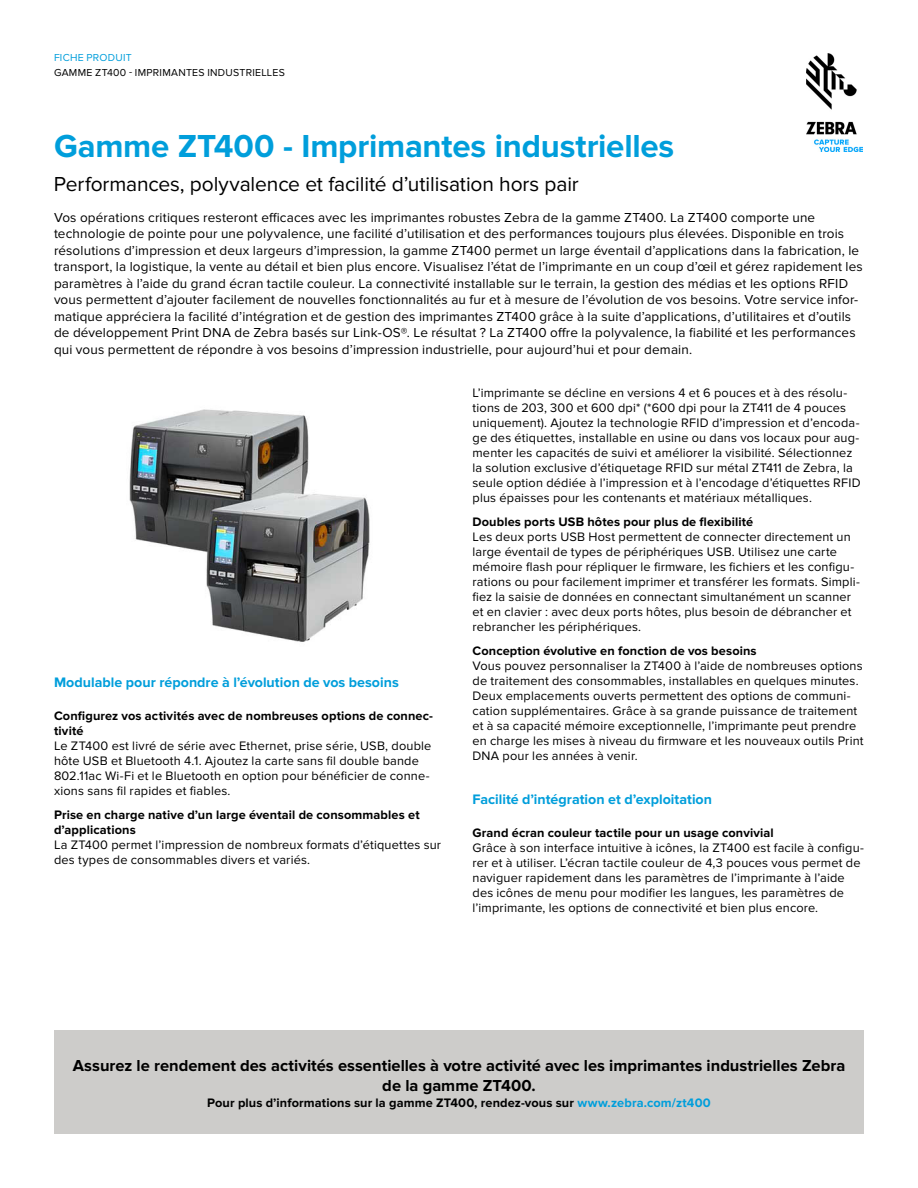
<style>
.page{position:relative;width:918px;height:1188px;background:#fff}
.page>*{position:absolute;margin:0;border:0;box-sizing:border-box;transform-origin:0 0}
.t1{font:700 33px "Proxima Nova";letter-spacing:-.005em;color:#009edb}
.t2{font:21px "Proxima Nova";letter-spacing:-.005em;color:#000}
.t3{font:700 16.5px/20.2px "Proxima Nova";color:#000;text-align:center}
.t4{font:700 14.25px "Proxima Nova";color:#009edb}
.t5{font:13.5px/16.5px "Proxima Nova";letter-spacing:.01em;color:#000}
.t6{font:12.75px/15px "Proxima Nova";letter-spacing:.015em;color:#000}
.t7{font:700 12.75px/15px "Proxima Nova";letter-spacing:.01em;color:#000}
.t8{font:10.5px "Proxima Nova";letter-spacing:.025em;color:#000}
.t9{font:10.5px "Proxima Nova";letter-spacing:.025em;color:#009edb}
.s1{color:#009edb}
</style>
<div class="page">
<img style="left:806px;top:54px;width:56px;height:97px">
<div style="left:54px;top:1031px;width:810px;height:103px;background:#cdccca"></div>
<img style="left:129px;top:409px;width:241px;height:233px">
<p class="t9" style="left:54px;top:52px;width:79px">FICHE PRODUIT</p>
<p class="t8" style="left:54px;top:66px;width:232px">GAMME ZT400 - IMPRIMANTES INDUSTRIELLES</p>
<h1 class="t1" style="left:54px;top:127px;width:622px">Gamme ZT400 - Imprimantes industrielles</h1>
<h2 class="t2" style="left:54px;top:172px;width:526px">Performances, polyvalence et facilité d’utilisation hors pair</h2>
<p class="t5" style="left:54px;top:209px;width:810px">Vos opérations critiques resteront efficaces avec les imprimantes robustes Zebra de la gamme ZT400. La ZT400 comporte une technologie de pointe pour une polyvalence, une facilité d’utilisation et des performances toujours plus élevées. Disponible en trois résolutions d’impression et deux largeurs d’impression, la gamme ZT400 permet un large éventail d’applications dans la fabrication, le transport, la logistique, la vente au détail et bien plus encore. Visualisez l’état de l’imprimante en un coup d’œil et gérez rapidement les paramètres à l’aide du grand écran tactile couleur. La connectivité installable sur le terrain, la gestion des médias et les options RFID vous permettent d’ajouter facilement de nouvelles fonctionnalités au fur et à mesure de l’évolution de vos besoins. Votre service infor&shy;matique appréciera la facilité d’intégration et de gestion des imprimantes ZT400 grâce à la suite d’applications, d’utilitaires et d’outils de développement Print DNA de Zebra basés sur Link-OS®. Le résultat ? La ZT400 offre la polyvalence, la fiabilité et les performances qui vous permettent de répondre à vos besoins d’impression industrielle, pour aujourd’hui et pour demain.</p>
<p class="t4" style="left:54px;top:674px;width:346px">Modulable pour répondre à l’évolution de vos besoins</p>
<p class="t7" style="left:54px;top:709px;width:381px">Configurez vos activités avec de nombreuses options de connec&shy;tivité</p>
<p class="t6" style="left:54px;top:739px;width:379px">Le ZT400 est livré de série avec Ethernet, prise série, USB, double hôte USB et Bluetooth 4.1. Ajoutez la carte sans fil double bande 802.11ac Wi-Fi et le Bluetooth en option pour bénéficier de conne&shy;xions sans fil rapides et fiables.</p>
<p class="t7" style="left:54px;top:808px;width:367px">Prise en charge native d’un large éventail de consommables et d’applications</p>
<p class="t6" style="left:54px;top:838px;width:389px">La ZT400 permet l’impression de nombreux formats d’étiquettes sur des types de consommables divers et variés.</p>
<p class="t6" style="left:472px;top:386px;width:390px">L’imprimante se décline en versions 4 et 6 pouces et à des résolu&shy;tions de 203, 300 et 600 dpi* (*600 dpi pour la ZT411 de 4 pouces uniquement). Ajoutez la technologie RFID d’impression et d’encoda&shy;ge des étiquettes, installable en usine ou dans vos locaux pour aug&shy;menter les capacités de suivi et améliorer la visibilité. Sélectionnez la solution exclusive d’étiquetage RFID sur métal ZT411 de Zebra, la seule option dédiée à l’impression et à l’encodage d’étiquettes RFID plus épaisses pour les contenants et matériaux métalliques.</p>
<p class="t7" style="left:472px;top:515px;width:282px">Doubles ports USB hôtes pour plus de flexibilité</p>
<p class="t6" style="left:472px;top:530px;width:389px">Les deux ports USB Host permettent de connecter directement un large éventail de types de périphériques USB. Utilisez une carte mémoire flash pour répliquer le firmware, les fichiers et les configu&shy;rations ou pour facilement imprimer et transférer les formats. Simpli&shy;fiez la saisie de données en connectant simultanément un scanner et en clavier : avec deux ports hôtes, plus besoin de débrancher et rebrancher les périphériques.</p>
<p class="t7" style="left:472px;top:644px;width:286px">Conception évolutive en fonction de vos besoins</p>
<p class="t6" style="left:472px;top:659px;width:393px">Vous pouvez personnaliser la ZT400 à l’aide de nombreuses options de traitement des consommables, installables en quelques minutes.<br>Deux emplacements ouverts permettent des options de communi&shy;cation supplémentaires. Grâce à sa grande puissance de traitement et à sa capacité mémoire exceptionnelle, l’imprimante peut prendre en charge les mises à niveau du firmware et les nouveaux outils Print DNA pour les années à venir.</p>
<p class="t4" style="left:472px;top:791px;width:241px">Facilité d’intégration et d’exploitation</p>
<p class="t7" style="left:472px;top:825px;width:303px">Grand écran couleur tactile pour un usage convivial</p>
<p class="t6" style="left:472px;top:840px;width:393px">Grâce à son interface intuitive à icônes, la ZT400 est facile à configu&shy;rer et à utiliser. L’écran tactile couleur de 4,3 pouces vous permet de naviguer rapidement dans les paramètres de l’imprimante à l’aide des icônes de menu pour modifier les langues, les paramètres de l’imprimante, les options de connectivité et bien plus encore.</p>
<p class="t3" style="left:73px;top:1056px;width:774px">Assurez le rendement des activités essentielles à votre activité avec les imprimantes industrielles Zebra de la gamme ZT400.</p>
<p class="t7" style="left:207px;top:1095px;width:505px">Pour plus d’informations sur la gamme ZT400, rendez-vous sur <span class="s1">www.zebra.com/zt400</span></p>
</div>
